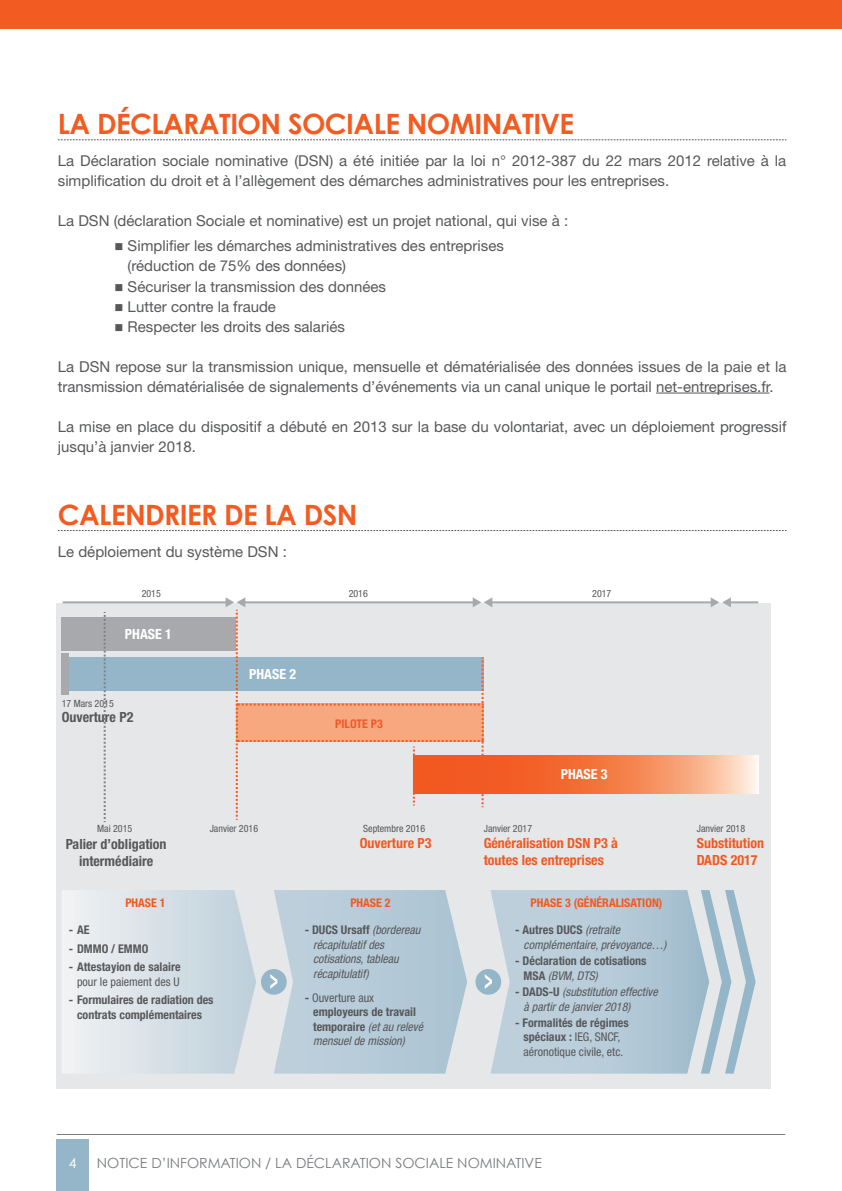
<style>
.page{position:relative;width:842px;height:1191px;background:#fff}
.page>*{position:absolute;margin:0;border:0;box-sizing:border-box;transform-origin:0 0}
.t1{font:700 28px "Century Gothic";letter-spacing:-.02em;color:#f25b21}
.t2{font:15px/20px "Helvetica Neue LT Std";color:#57585a}
.t3{font:700 condensed 14px/16.8px "Helvetica Neue LT Std";color:#f15921}
.t4{font:14px "Century Gothic";color:#787a7d}
.t5{font:700 condensed 14px/16.8px "Helvetica Neue LT Std";color:#57585a;text-align:center}
.t6{font:700 condensed 14px "Helvetica Neue LT Std";color:#fff}
.t7{font:14px "Century Gothic";color:#fff}
.t8{font:700 condensed 12px/14.4px "Helvetica Neue LT Std";color:#57585a}
.t9{font:italic condensed 12px/14.4px "Helvetica Neue LT Std";color:#57585a}
.t10{font:condensed 12px/14.4px "Helvetica Neue LT Std";color:#57585a;text-align:center}
.t11{font:700 condensed 12px "Helvetica Neue LT Std";color:#f15921}
.t12{font:700 condensed 12px "Helvetica Neue LT Std";color:#f15929}
.t13{font:condensed 10px "Helvetica Neue LT Std";color:#57585a}
.s1{font-weight:400}
.s2{font-weight:700;font-style:normal}
.s3{font-weight:400;font-style:italic}
.s4{font-weight:700}
</style>
<div class="page">
<svg style="left:58px;top:139px;width:728px;height:1px"></svg>
<hr style="left:656px;top:393px;width:113px;height:1px;background:#57585a">
<svg style="left:58px;top:530px;width:728px;height:1px"></svg>
<div style="left:57px;top:1140px;width:32px;height:51px;background:#95b6c8"></div>
<hr style="left:57px;top:1134px;width:728px;height:1px;background:#787a7d">
<div style="left:57px;top:603px;width:714px;height:486px;background:#e6e7e9"></div>
<svg style="left:62px;top:890px;width:194px;height:183px"></svg>
<hr style="left:63px;top:601px;width:164px;height:2px;background:#a8a9ad">
<hr style="left:491px;top:601px;width:221px;height:2px;background:#a8a9ad">
<hr style="left:729px;top:601px;width:29px;height:2px;background:#a8a9ad">
<svg style="left:711px;top:597px;width:20px;height:10px"></svg>
<div style="left:62px;top:617px;width:174px;height:33px;background:#a8a9ad"></div>
<div style="left:62px;top:657px;width:422px;height:33px;background:#95b6c8"></div>
<div style="left:62px;top:653px;width:7px;height:41px;background:#a8a9ad"></div>
<svg style="left:492px;top:755px;width:266px;height:38px;background:#f58d5e"></svg>
<svg style="left:104px;top:612px;width:2px;height:210px"></svg>
<svg style="left:226px;top:597px;width:266px;height:222px"></svg>
<div style="left:261px;top:969px;width:26px;height:25px;background:#95b6c8;border-radius:50%"></div>
<svg style="left:270px;top:890px;width:197px;height:183px;background:#bacdd9"></svg>
<div style="left:475px;top:969px;width:26px;height:25px;background:#95b6c8;border-radius:50%"></div>
<svg style="left:485px;top:890px;width:271px;height:183px"></svg>
<div style="left:0;top:0;width:842px;height:28px;background:#f25b21"></div>
<p class="t1" style="left:58px;top:107px;width:518px">LA DÉCLARATION SOCIALE NOMINATIVE</p>
<p class="t2" style="left:58px;top:150px;width:730px">La Déclaration sociale nominative (DSN) a été initiée par la loi n° 2012-387 du 22 mars 2012 relative à la simplification du droit et à l’allègement des démarches administratives pour les entreprises.</p>
<p class="t2" style="left:58px;top:210px;width:512px">La DSN (déclaration Sociale et nominative) est un projet national, qui vise à :</p>
<p class="t2" style="left:128px;top:236px;width:378px;text-indent:-13px">■ Simplifier les démarches administratives des entreprises (réduction de 75% des données)</p>
<p class="t2" style="left:115px;top:276px;width:273px">■ Sécuriser la transmission des données</p>
<p class="t2" style="left:115px;top:296px;width:163px">■ Lutter contre la fraude</p>
<p class="t2" style="left:115px;top:316px;width:232px">■ Respecter les droits des salariés</p>
<p class="t2" style="left:58px;top:356px;width:730px">La DSN repose sur la transmission unique, mensuelle et dématérialisée des données issues de la paie et la transmission dématérialisée de signalements d’événements via un canal unique le portail net-entreprises.fr.</p>
<p class="t2" style="left:58px;top:416px;width:730px">La mise en place du dispositif a débuté en 2013 sur la base du volontariat, avec un déploiement progressif jusqu’à janvier 2018.</p>
<p class="t1" style="left:58px;top:497px;width:301px">CALENDRIER DE LA DSN</p>
<p class="t2" style="left:58px;top:541px;width:230px">Le déploiement du système DSN :</p>
<p class="t13" style="left:142px;top:587px;width:21px">2015</p>
<p class="t6" style="left:125px;top:625px;width:48px">PHASE 1</p>
<p class="t13" style="left:62px;top:697px;width:54px">17 Mars 2015</p>
<p class="t5" style="left:62px;top:708px;width:73px">Ouverture P2</p>
<p class="t13" style="left:97px;top:822px;width:37px">Mai 2015</p>
<p class="t6" style="left:249px;top:666px;width:48px">PHASE 2</p>
<p class="t13" style="left:349px;top:587px;width:21px">2016</p>
<p class="t13" style="left:592px;top:587px;width:21px">2017</p>
<p class="t12" style="left:335px;top:716px;width:49px">PILOTE P3</p>
<p class="t6" style="left:561px;top:765px;width:48px">PHASE 3</p>
<p class="t13" style="left:210px;top:822px;width:50px">Janvier 2016</p>
<p class="t13" style="left:363px;top:822px;width:63px">Septembre 2016</p>
<p class="t13" style="left:484px;top:822px;width:50px">Janvier 2017</p>
<p class="t13" style="left:697px;top:822px;width:50px">Janvier 2018</p>
<p class="t5" style="left:66px;top:835px;width:102px">Palier d’obligation intermédiaire</p>
<p class="t3" style="left:360px;top:834px;width:73px">Ouverture P3</p>
<p class="t3" style="left:484px;top:834px;width:136px">Généralisation DSN P3 à toutes les entreprises</p>
<p class="t3" style="left:697px;top:834px;width:69px">Substitution<br>DADS 2017</p>
<p class="t11" style="left:125px;top:895px;width:42px">PHASE 1</p>
<p class="t8" style="left:69px;top:923px;width:22px">- AE</p>
<p class="t8" style="left:69px;top:941px;width:81px">- DMMO / EMMO</p>
<p class="t8" style="left:69px;top:959px;width:113px;text-align:right">- Attestayion de salaire <span class="s1">pour le paiement des U</span></p>
<p class="t8" style="left:69px;top:992px;width:146px;text-align:center">- Formulaires de radiation des contrats complémentaires</p>
<p class="t11" style="left:350px;top:895px;width:42px">PHASE 2</p>
<p class="t11" style="left:531px;top:895px;width:133px">PHASE 3 (GÉNÉRALISATION)</p>
<p class="t9" style="left:313px;top:923px;width:109px;text-indent:-8px"><span class="s2">- DUCS Ursaff</span> (bordereau récapitulatif des cotisations, tableau récapitulatif)</p>
<p class="t8" style="left:313px;top:990px;width:111px;text-indent:-8px">- <span class="s1">Ouverture aux </span>employeurs de travail temporaire <span class="s3">(et au relevé mensuel de mission)</span></p>
<p class="t9" style="left:524px;top:923px;width:144px;text-indent:-8px"><span class="s2">- Autres DUCS</span> (retraite complémentaire, prévoyance…)</p>
<p class="t8" style="left:524px;top:953px;width:124px;text-indent:-8px">- Déclaration de cotisations<br>MSA <span class="s3">(BVM, DTS)</span></p>
<p class="t9" style="left:524px;top:985px;width:136px;text-indent:-8px"><span class="s2">- DADS-U</span> (substitution effective à partir de janvier 2018)</p>
<p class="t10" style="left:515px;top:1015px;width:115px"><span class="s4">- Formalités de régimes spéciaux :</span> IEG, SNCF, aéronotique civile, etc.</p>
<p class="t7" style="left:69px;top:1154px;width:9px">4</p>
<p class="t4" style="left:97px;top:1154px;width:446px">NOTICE D’INFORMATION / LA DÉCLARATION SOCIALE NOMINATIVE</p>
</div>
